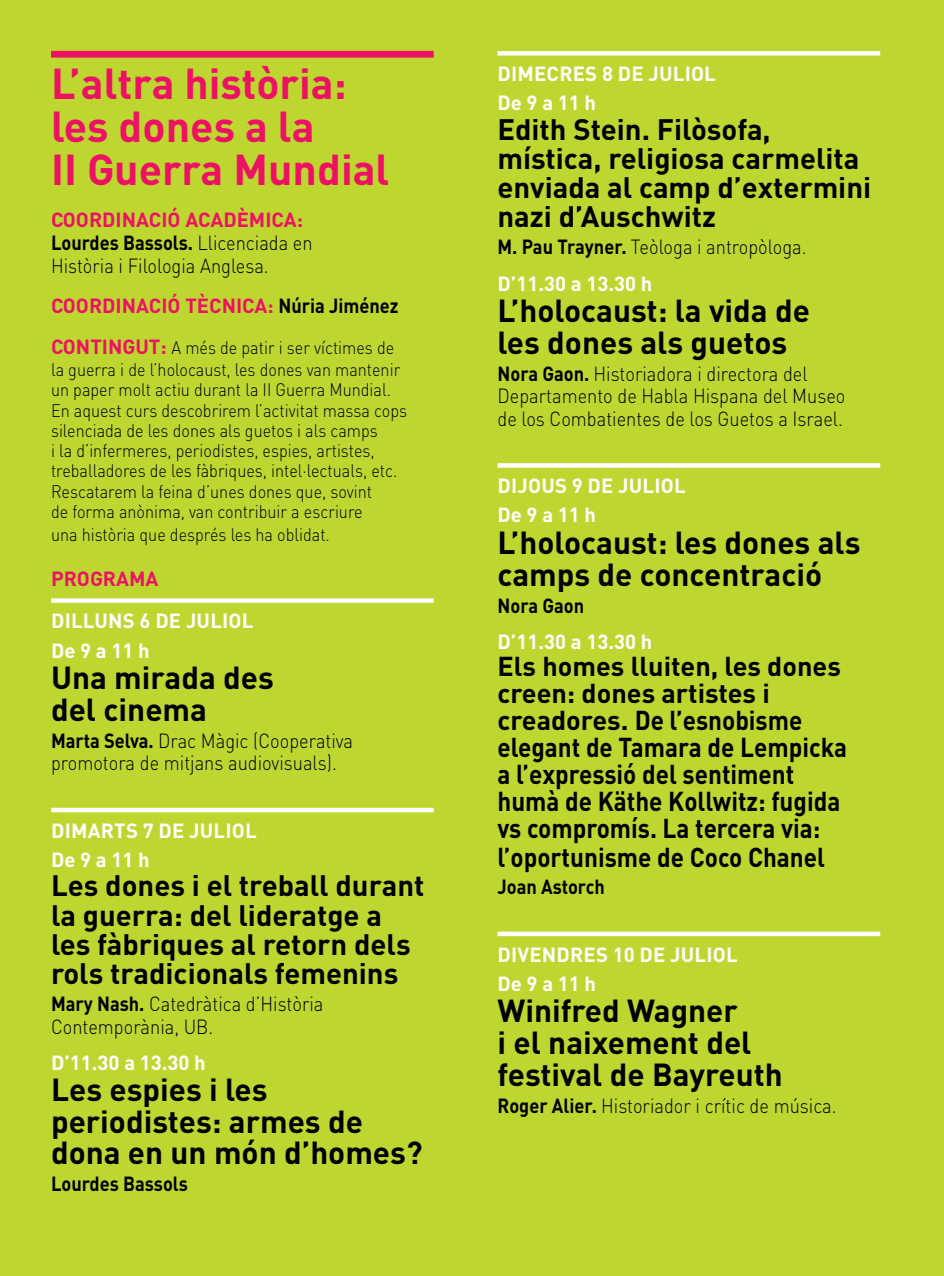
<style>
.page{position:relative;width:944px;height:1276px;background:#bed730}
.page>*{position:absolute;margin:0;border:0;box-sizing:border-box;transform-origin:0 0}
.t1{font:700 42.75px/42.8px "DIN Pro";color:#ed1164}
.t2{font:700 31.5px/31.5px "DIN Pro";color:#000}
.t3{font:700 29.25px/29.2px "DIN Pro";color:#000}
.t4{font:700 27px/27.4px "DIN Pro";color:#000}
.t5{font:300 20.25px/22.5px "DIN Pro";color:#000;scale:.9 1}
.t6{font:700 20.25px/29.2px "DIN Pro";letter-spacing:.01em;color:#fff}
.t7{font:700 20.25px "DIN Pro";color:#ed1164}
.t8{font:700 20.25px "DIN Pro";color:#000;scale:.9 1}
.t9{font:300 18px/20.2px "DIN Pro";color:#000;scale:.9 1}
.s1{font-weight:700;color:#ed1164}
.s2{font-weight:700}
.s3{color:#000}
.s4{font-weight:700;font-size:20.25px;color:#ed1164}
.s5{font-weight:700;color:#fff}
</style>
<div class="page">
<div style="left:51px;top:51px;width:383px;height:7px;background:#ed1164"></div>
<div style="left:51px;top:598px;width:383px;height:5px;background:#fff"></div>
<hr style="left:51px;top:808px;width:383px;height:4px;background:#fff">
<div style="left:497px;top:51px;width:383px;height:5px;background:#fff"></div>
<div style="left:497px;top:463px;width:383px;height:5px;background:#fff"></div>
<div style="left:497px;top:931px;width:383px;height:5px;background:#fff"></div>
<h1 class="t1" style="left:51px;top:61px;width:340px">L’altra història: les dones a la<br>II Guerra Mundial</h1>
<p class="t5" style="left:51px;top:208px;width:292px"><span class="s1">COORDINACIÓ ACADÈMICA:<br></span><span class="s2">Lourdes Bassols.</span> Llicenciada en<br>Història i Filologia Anglesa.</p>
<p class="t7" style="left:51px;top:292px;width:349px">COORDINACIÓ TÈCNICA: <span class="s3">Núria Jiménez</span></p>
<p class="t9" style="left:51px;top:335px;width:390px;line-height:22.5px"><span class="s4">CONTINGUT:</span> A més de patir i ser víctimes de la guerra i de l’holocaust, les dones van mantenir</p>
<p class="t9" style="left:51px;top:379px;width:397px">un paper molt actiu durant la II Guerra Mundial.<br>En aquest curs descobrirem l’activitat massa cops silenciada de les dones als guetos i als camps<br>i la d’infermeres, periodistes, espies, artistes, treballadores de les fàbriques, intel·lectuals, etc.<br>Rescatarem la feina d’unes dones que, sovint<br>de forma anònima, van contribuir a escriure</p>
<p class="t9" style="left:51px;top:523px;width:311px">una història que després les ha oblidat.</p>
<p class="t7" style="left:51px;top:564px;width:109px">PROGRAMA</p>
<p class="t6" style="left:51px;top:605px;width:57px">Di lluns</p>
<p class="t6" style="left:51px;top:605px;width:191px;text-indent:89px">6 DE JULIOL<br>De 9 a 11 h</p>
<h2 class="t2" style="left:51px;top:661px;width:224px">Una mirada des del cinema</h2>
<p class="t5" style="left:51px;top:728px;width:337px"><span class="s2">Marta Selva.</span> Drac Màgic (Cooperativa promotora de mitjans audiovisuals).</p>
<p class="t6" style="left:51px;top:815px;width:194px;text-indent:92px">7 DE JULIOL<br>De 9 a 11 h</p>
<h3 class="t3" style="left:51px;top:870px;width:375px">Les dones i el treball durant la guerra: del lideratge a les fàbriques al retorn dels rols tradicionals femenins</h3>
<p class="t5" style="left:51px;top:991px;width:304px"><span class="s2">Mary Nash.</span> Catedràtica d’Història<br>Contemporània, UB.</p>
<p class="t6" style="left:51px;top:1047px;width:156px">D’11.30 a 13.30 h</p>
<h2 class="t2" style="left:51px;top:1073px;width:373px">Les espies i les periodistes: armes de dona en un món d’homes?</h2>
<p class="t8" style="left:51px;top:1170px;width:154px">Lourdes Bassols</p>
<p class="t6" style="left:51px;top:815px;width:27px">Dimarts</p>
<p class="t6" style="left:498px;top:58px;width:27px">Dimecres</p>
<p class="t6" style="left:602px;top:58px;width:102px">8 DE JULIOL</p>
<p class="t6" style="left:497px;top:88px;width:100px">De 9 a 11 h</p>
<h3 class="t3" style="left:497px;top:113px;width:375px">Edith Stein. Filòsofa, mística, religiosa carmelita enviada al camp d’extermini nazi d’Auschwitz</h3>
<p class="t5" style="left:497px;top:228px;width:345px;line-height:36px"><span class="s2">M. Pau Trayner.</span> Teòloga i antropòloga.<br><span class="s5">D’11.30 a 13.30 h</span></p>
<h2 class="t2" style="left:497px;top:294px;width:314px">L’holocaust: la vida de les dones als guetos</h2>
<p class="t5" style="left:497px;top:361px;width:388px"><span class="s2">Nora Gaon.</span> Historiadora i directora del<br>Departamento de Habla Hispana del Museo de los Combatientes de los Guetos a Israel.</p>
<p class="t6" style="left:497px;top:470px;width:176px">Dijous 9 DE JULIOL<br>De 9 a 11 h</p>
<h2 class="t2" style="left:497px;top:525px;width:365px">L’holocaust: les dones als camps de concentració</h2>
<p class="t8" style="left:497px;top:591px;width:98px">Nora Gaon</p>
<p class="t6" style="left:497px;top:626px;width:156px">D’11.30 a 13.30 h</p>
<h3 class="t4" style="left:497px;top:651px;width:351px">Els homes lluiten, les dones creen: dones artistes i creadores. De l’esnobisme elegant de Tamara de Lempicka a l’expressió del sentiment humà de Käthe Kollwitz: fugida vs compromís. La tercera via: l’oportunisme de Coco Chanel</h3>
<p class="t8" style="left:497px;top:873px;width:121px">Joan Astorch</p>
<p class="t6" style="left:497px;top:939px;width:228px">DIVENDRES 10 DE JULIOL<br>De 9 a 11 h</p>
<h2 class="t2" style="left:497px;top:994px;width:287px">Winifred Wagner<br>i el naixement del festival de Bayreuth</h2>
<p class="t5" style="left:497px;top:1093px;width:378px"><span class="s2">Roger Alier.</span> Historiador i crític de música.</p>
</div>
